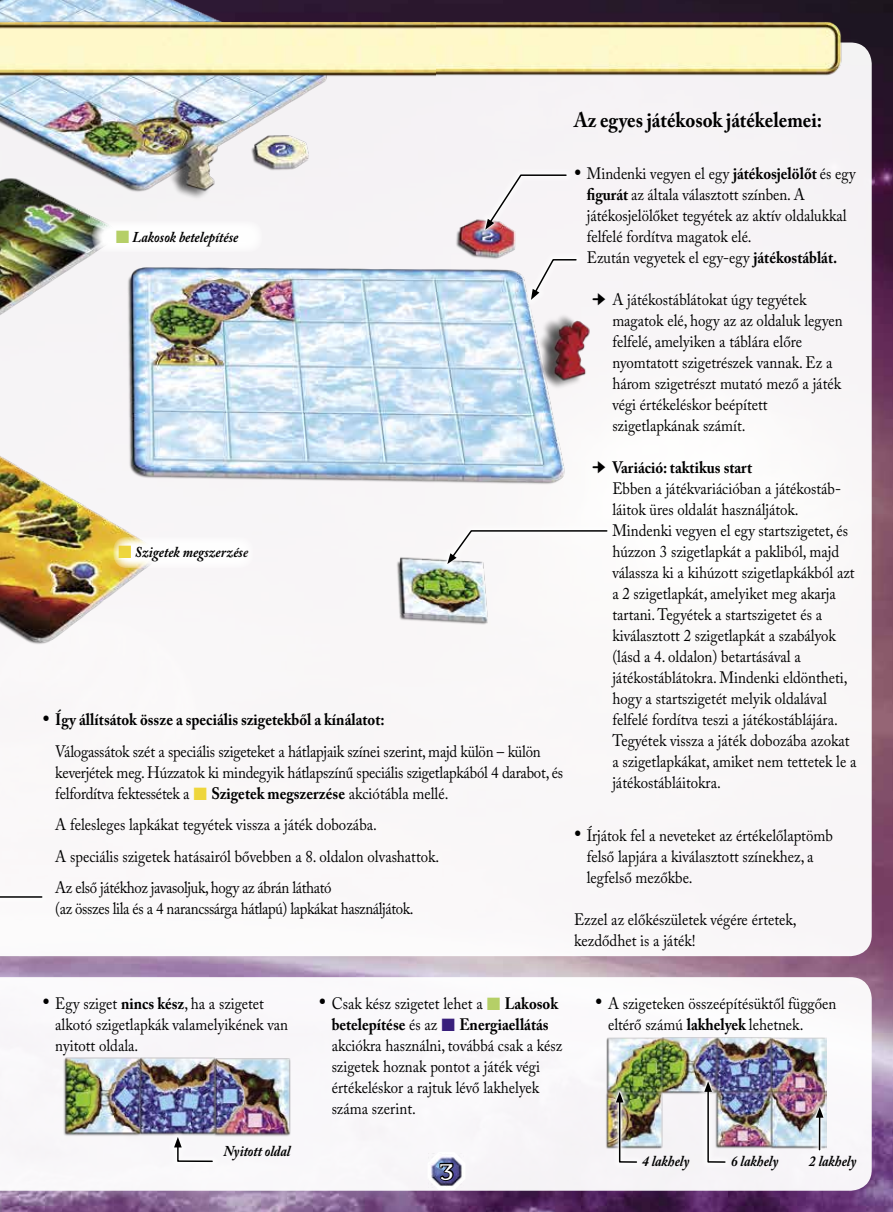
<style>
.page{position:relative;width:893px;height:1212px;background:#fff}
.page>*{position:absolute;margin:0;border:0;box-sizing:border-box;transform-origin:0 0}
.t1{font:700 21px "Adobe Caslon Pro";color:#000;scale:.9 1}
.t2{font:21px "Amerika";color:#fff;scale:1.2 1}
.t3{font:16.5px/21px "Adobe Caslon Pro";color:#000;scale:.9 1}
.t4{font:700 16.5px "Adobe Caslon Pro";color:#000;scale:.9 1}
.t5{font:16.5px "Adobe Caslon Pro";letter-spacing:-.025em;color:#000;scale:.9 1}
.t6{font:italic 700 15px "Adobe Caslon Pro";color:#000;scale:.9 1}
.s1{font-size:24px}
.s2{font-weight:700}
.s3{font-weight:400}
</style>
<div class="page">
<img style="left:0;top:0;width:893px;height:1212px">
<svg style="left:0;top:977px;width:872px;height:214px"></svg>
<div style="left:782px;top:43px;width:90px;height:913px;background:#f8f5f7"></div>
<img style="left:0;top:0;width:782px;height:1082px">
<img style="left:436px;top:11px;width:414px;height:84px">
<img style="left:0;top:11px;width:436px;height:84px">
<img style="left:36px;top:1053px;width:283px;height:97px">
<img style="left:605px;top:1034px;width:222px;height:119px">
<svg style="left:810px;top:1101px;width:20px;height:55px"></svg>
<hr style="left:819px;top:1115px;width:1px;height:35px;background:#000">
<svg style="left:816px;top:1107px;width:7px;height:11px"></svg>
<div style="left:92px;top:221px;width:170px;height:31px;background:#fff;border-radius:14px"></div>
<div style="left:113px;top:536px;width:141px;height:32px;background:#fff;border-radius:14px"></div>
<svg style="left:168px;top:1131px;width:51px;height:37px"></svg>
<svg style="left:174px;top:1137px;width:40px;height:26px"></svg>
<svg style="left:610px;top:1086px;width:34px;height:83px"></svg>
<img style="left:616px;top:1092px;width:22px;height:71px">
<svg style="left:698px;top:1075px;width:34px;height:94px"></svg>
<svg style="left:704px;top:1081px;width:22px;height:82px"></svg>
<div style="left:0;top:887px;width:48px;height:20px;background:#fff"></div>
<hr style="left:0;top:896px;width:42px;height:2px;background:#000">
<div style="left:441px;top:524px;width:173px;height:46px;background:#fff"></div>
<svg style="left:447px;top:530px;width:161px;height:34px"></svg>
<svg style="left:479px;top:168px;width:94px;height:68px;fill:#f6f3f6"></svg>
<svg style="left:485px;top:174px;width:82px;height:56px"></svg>
<div style="left:525px;top:253px;width:58px;height:53px;background:#f7f4f6"></div>
<svg style="left:531px;top:259px;width:46px;height:41px"></svg>
<svg style="left:428px;top:1152px;width:37px;height:38px"></svg>
<svg style="left:119px;top:546px;width:6px;height:12px"></svg>
<svg style="left:194px;top:787px;width:13px;height:13px"></svg>
<svg style="left:593px;top:293px;width:12px;height:12px"></svg>
<svg style="left:593px;top:461px;width:12px;height:12px"></svg>
<svg style="left:488px;top:997px;width:12px;height:13px"></svg>
<svg style="left:442px;top:1018px;width:12px;height:13px"></svg>
<p class="t6" style="left:132px;top:228px;width:119px">Lakosok betelepítése</p>
<p class="t6" style="left:135px;top:543px;width:127px">Szigetek megszerzése</p>
<p class="t3" style="left:55px;top:704px;width:541px;line-height:31.5px;text-indent:-13px"><span class="s1">•</span> <span class="s2">Így állítsátok össze a speciális szigetekből a kínálatot:<br></span>Válogassátok szét a speciális szigeteket a hátlapjaik színei szerint, majd külön – külön</p>
<p class="t3" style="left:55px;top:761px;width:566px">keverjétek meg. Húzzatok ki mindegyik hátlapszínű speciális szigetlapkából 4 darabot, és felfordítva fektessétek a</p>
<p class="t3" style="left:55px;top:777px;width:438px;line-height:31.5px;text-indent:156px"><span class="s2">Szigetek megszerzése</span> akciótábla mellé.<br>A felesleges lapkákat tegyétek vissza a játék dobozába.<br>A speciális szigetek hatásairól bővebben a 8. oldalon olvashattok.<br>Az első játékhoz javasoljuk, hogy az ábrán látható</p>
<p class="t5" style="left:55px;top:899px;width:400px">(az összes lila és a 4 narancssárga hátlapú) lapkákat használjátok.</p>
<p class="t1" style="left:574px;top:107px;width:277px">Az egyes játékosok játékelemei:</p>
<p class="t3" style="left:587px;top:163px;width:300px;text-indent:-13px"><span class="s1">•</span> Mindenki vegyen el egy <span class="s2">játékosjelölőt</span> és egy <span class="s2">figurát</span> az általa választott színben. A játékosjelölőket tegyétek az aktív oldalukkal felfelé fordítva magatok elé.<br>Ezután vegyetek el egy-egy <span class="s2">játékostáblát.</span></p>
<p class="t3" style="left:612px;top:289px;width:257px">A játékostáblátokat úgy tegyétek magatok elé, hogy az az oldaluk legyen felfelé, amelyiken a táblára előre nyomtatott szigetrészek vannak. Ez a három szigetrészt mutató mező a játék végi értékeléskor beépített szigetlapkának számít.</p>
<p class="t4" style="left:612px;top:458px;width:157px">Variáció: taktikus start</p>
<p class="t3" style="left:612px;top:478px;width:273px">Ebben a játékvariációban a játékostáb&shy;láitok üres oldalát használjátok.<br>Mindenki vegyen el egy startszigetet, és húzzon 3 szigetlapkát a pakliból, majd válassza ki a kihúzott szigetlapkákból azt a 2 szigetlapkát, amelyiket meg akarja tartani. Tegyétek a startszigetet és a kiválasztott 2 szigetlapkát a szabályok (lásd a 4. oldalon) betartásával a játékostáblátokra. Mindenki eldöntheti, hogy a startszigetét melyik oldalával felfelé fordítva teszi a játékostáblájára.<br>Tegyétek vissza a játék dobozába azokat a szigetlapkákat, amiket nem tettetek le a játékostábláitokra.</p>
<p class="t3" style="left:587px;top:824px;width:275px;text-indent:-13px"><span class="s1">•</span> Írjátok fel a neveteket az értékelőlaptömb felső lapjára a kiválasztott színekhez, a legfelső mezőkbe.</p>
<p class="t3" style="left:574px;top:908px;width:249px">Ezzel az előkészületek végére értetek, kezdődhet is a játék!</p>
<p class="t3" style="left:55px;top:992px;width:260px;text-indent:-13px"><span class="s1">•</span> Egy sziget <span class="s2">nincs kész</span>, ha a szigetet alkotó szigetlapkák valamelyikének van nyitott oldala.</p>
<p class="t3" style="left:319px;top:992px;width:184px"><span class="s1">•</span> Csak kész szigetet lehet a</p>
<p class="t4" style="left:505px;top:993px;width:61px">Lakosok</p>
<p class="t4" style="left:332px;top:1014px;width:119px">betelepítése <span class="s3">és az</span></p>
<p class="t4" style="left:459px;top:1014px;width:101px">Energiaellátás</p>
<p class="t3" style="left:332px;top:1034px;width:258px">akciókra használni, továbbá csak a kész szigetek hoznak pontot a játék végi értékeléskor a rajtuk lévő lakhelyek száma szerint.</p>
<p class="t6" style="left:224px;top:1142px;width:76px">Nyitott oldal</p>
<p class="t2" style="left:440px;top:1158px;width:12px">3</p>
<p class="t3" style="left:608px;top:992px;width:255px;text-indent:-13px"><span class="s1">•</span> A szigeteken összeépítésüktől függően eltérő számú <span class="s2">lakhelyek</span> lehetnek.</p>
<p class="t6" style="left:642px;top:1152px;width:54px">4 lakhely</p>
<p class="t6" style="left:731px;top:1152px;width:54px">6 lakhely</p>
<p class="t6" style="left:809px;top:1152px;width:54px">2 lakhely</p>
</div>
